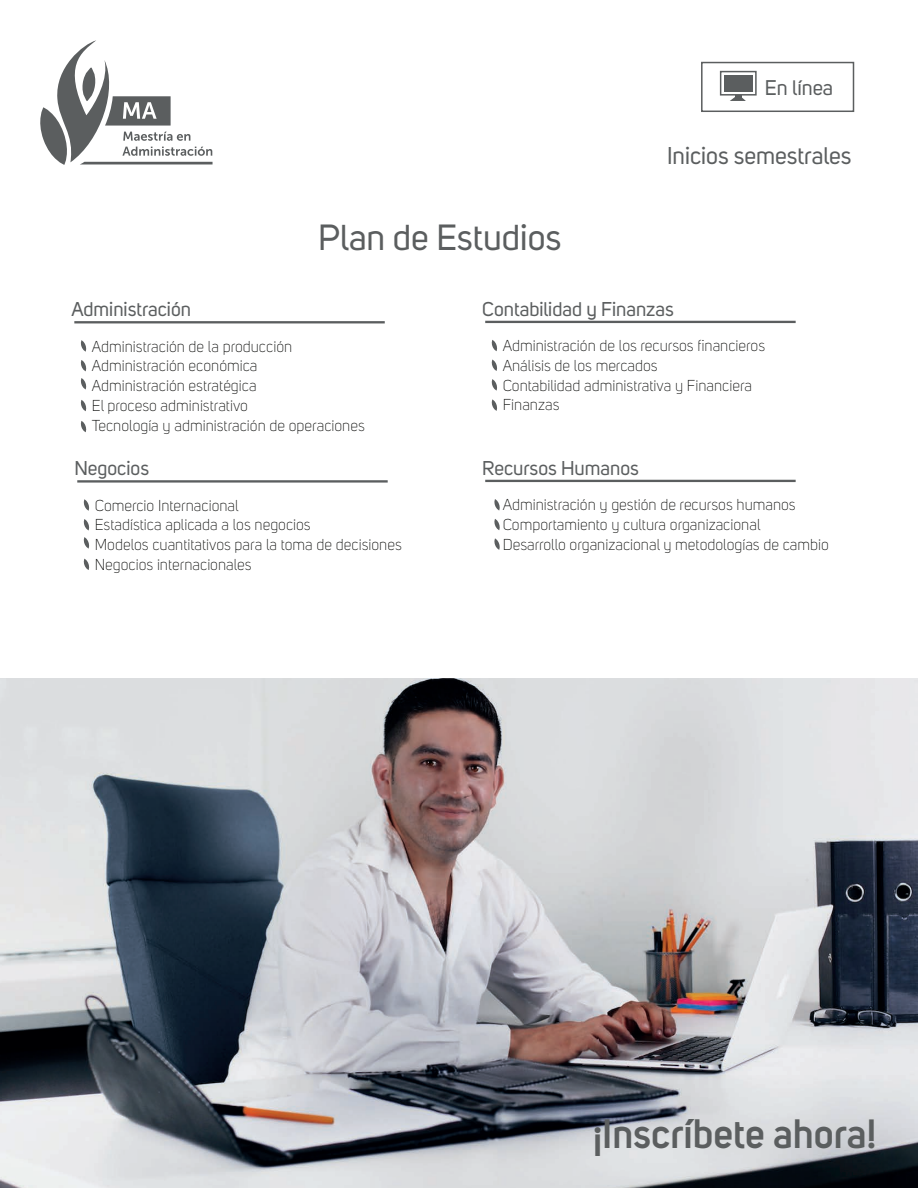
<style>
.page{position:relative;width:918px;height:1188px;background:#fff}
.page>*{position:absolute;margin:0;border:0;box-sizing:border-box;transform-origin:0 0}
.t1{font:600 40.5px "Uni Sans";color:#5b5e5f}
.t2{font:36px "Uni Sans";color:#5b5e5f}
.t3{font:24px "Uni Sans";color:#5b5e5f}
.t4{font:21px "Uni Sans";color:#5b5e5f}
.t5{font:19.8px "Uni Sans";color:#5b5e5f}
.t6{font:300 15.6px/19.8px "Uni Sans";color:#040503}
</style>
<div class="page">
<img style="left:0;top:679px;width:918px;height:509px">
<hr style="left:74px;top:321px;width:311px;height:2px;background:#5b5e5f">
<svg style="left:80px;top:340px;width:7px;height:12px"></svg>
<svg style="left:80px;top:360px;width:7px;height:11px"></svg>
<svg style="left:80px;top:378px;width:7px;height:11px"></svg>
<svg style="left:80px;top:421px;width:7px;height:11px"></svg>
<svg style="left:80px;top:400px;width:7px;height:11px"></svg>
<hr style="left:485px;top:321px;width:311px;height:2px;background:#5b5e5f">
<svg style="left:491px;top:340px;width:6px;height:11px"></svg>
<svg style="left:491px;top:360px;width:6px;height:11px"></svg>
<svg style="left:491px;top:379px;width:6px;height:12px"></svg>
<svg style="left:491px;top:399px;width:6px;height:12px"></svg>
<hr style="left:77px;top:480px;width:311px;height:3px;background:#5b5e5f">
<svg style="left:83px;top:499px;width:6px;height:12px"></svg>
<svg style="left:83px;top:519px;width:7px;height:11px"></svg>
<svg style="left:83px;top:537px;width:7px;height:12px"></svg>
<svg style="left:83px;top:559px;width:7px;height:11px"></svg>
<svg style="left:494px;top:499px;width:6px;height:11px"></svg>
<svg style="left:494px;top:519px;width:6px;height:11px"></svg>
<svg style="left:494px;top:538px;width:6px;height:12px"></svg>
<hr style="left:485px;top:480px;width:311px;height:2px;background:#5b5e5f">
<div style="left:701px;top:62px;width:153px;height:50px;border:2px solid #5b5e5f"></div>
<div style="left:724px;top:75px;width:28px;height:17px;background:#5b5e5f"></div>
<div style="left:720px;top:71px;width:37px;height:25px;border:2px solid #5b5e5f"></div>
<svg style="left:730px;top:95px;width:16px;height:6px"></svg>
<svg style="left:40px;top:40px;width:173px;height:125px"></svg>
<h3 class="t4" style="left:765px;top:76px;width:70px">En línea</h3>
<p class="t5" style="left:71px;top:298px;width:121px">Administración</p>
<h2 class="t2" style="left:318px;top:217px;width:245px">Plan de Estudios</h2>
<h3 class="t3" style="left:667px;top:142px;width:186px">Inicios semestrales</h3>
<p class="t5" style="left:482px;top:298px;width:193px">Contabilidad y Finanzas</p>
<p class="t6" style="left:92px;top:336px;width:275px">Administración de la producción<br>Administración económica<br>Administración estratégica<br>El proceso administrativo<br>Tecnología y administración de operaciones</p>
<p class="t5" style="left:74px;top:457px;width:76px">Negocios</p>
<p class="t6" style="left:95px;top:496px;width:309px">Comercio Internacional<br>Estadística aplicada a los negocios<br>Modelos cuantitativos para la toma de decisiones Negocios internacionales</p>
<p class="t6" style="left:503px;top:336px;width:264px">Administración de los recursos financieros<br>Análisis de los mercados<br>Contabilidad administrativa y Financiera<br>Finanzas</p>
<p class="t5" style="left:482px;top:457px;width:158px">Recursos Humanos</p>
<p class="t6" style="left:503px;top:495px;width:328px">Administración y gestión de recursos humanos<br>Comportamiento y cultura organizacional<br>Desarrollo organizacional y metodologías de cambio</p>
<h1 class="t1" style="left:593px;top:1109px;width:285px">¡Inscríbete ahora!</h1>
</div>
